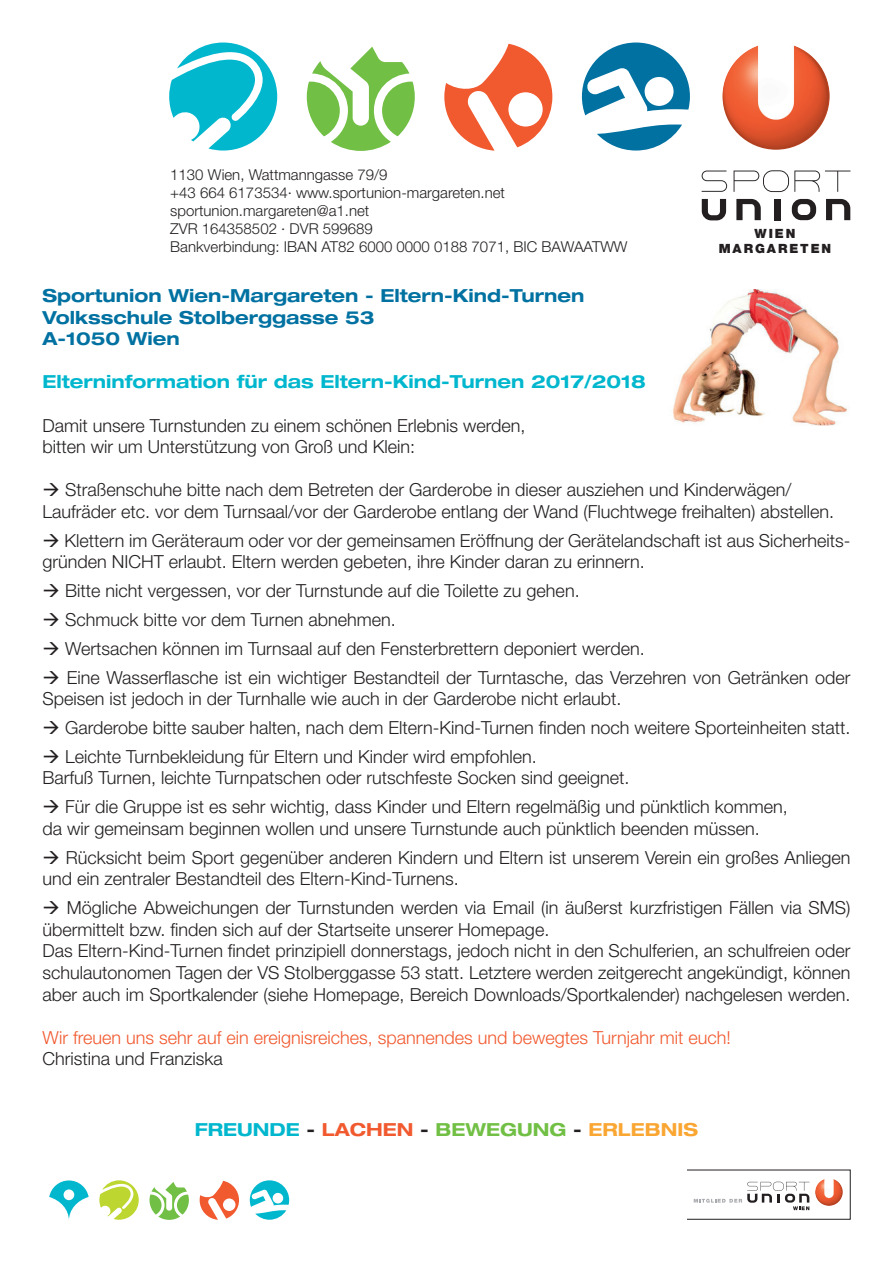
<style>
.page{position:relative;width:893px;height:1263px;background:#fff}
.page>*{position:absolute;margin:0;border:0;box-sizing:border-box;transform-origin:0 0}
.t1{font:300 18px/21.6px "Helvetica Neue LT Pro";color:#231f20}
.t2{font:700 expanded 18px/21.6px "Helvetica Neue LT Pro";color:#0071a1}
.t3{font:300 18px "Helvetica Neue LT Pro";color:#f1592f}
.t4{font:700 expanded 18px "Helvetica Neue LT Pro";color:#00b7ce}
.t5{font:700 expanded 18px "Helvetica Neue LT Pro";color:#71bf44}
.t6{font:300 15px/18px "Helvetica Neue LT Pro";color:#231f20}
.t7{font:900 12.75px/14.7px "Helvetica Neue LT Pro";letter-spacing:.15em;color:#231f20;text-align:center}
.s1{color:#00b7ce}
.s2{color:#231f20}
.s3{color:#f1592f}
.s4{color:#faa633}
</style>
<div class="page">
<svg style="left:702px;top:171px;width:25px;height:21px"></svg>
<svg style="left:734px;top:170px;width:116px;height:22px"></svg>
<svg style="left:702px;top:199px;width:24px;height:21px"></svg>
<svg style="left:736px;top:199px;width:25px;height:21px"></svg>
<div style="left:774px;top:199px;width:6px;height:21px;background:#231f20"></div>
<svg style="left:792px;top:199px;width:24px;height:21px"></svg>
<svg style="left:826px;top:199px;width:24px;height:21px"></svg>
<img style="left:722px;top:43px;width:108px;height:107px;border-radius:54px">
<svg style="left:49px;top:1180px;width:40px;height:40px"></svg>
<svg style="left:99px;top:1180px;width:40px;height:40px"></svg>
<svg style="left:150px;top:1182px;width:39px;height:38px"></svg>
<svg style="left:200px;top:1181px;width:39px;height:39px"></svg>
<svg style="left:250px;top:1180px;width:39px;height:40px"></svg>
<svg style="left:169px;top:43px;width:108px;height:108px"></svg>
<svg style="left:307px;top:47px;width:108px;height:104px"></svg>
<svg style="left:444px;top:44px;width:108px;height:107px"></svg>
<svg style="left:582px;top:43px;width:108px;height:73px"></svg>
<svg style="left:597px;top:125px;width:85px;height:26px"></svg>
<svg style="left:687px;top:1170px;width:163px;height:49px"></svg>
<img style="left:815px;top:1178px;width:28px;height:28px;border-radius:14px">
<img style="left:673px;top:289px;width:174px;height:137px">
<p class="t6" style="left:170px;top:165px;width:459px">1130 Wien, Wattmanngasse 79/9<br>+43 664 6173534· www.sportunion-margareten.net sportunion.margareten@a1.net<br>ZVR 164358502 · DVR 599689<br>Bankverbindung: IBAN AT82 6000 0000 0188 7071, BIC BAWAATWW</p>
<p class="t2" style="left:43px;top:284px;width:543px">Sportunion Wien-Margareten - Eltern-Kind-Turnen<br>Volksschule Stolberggasse 53<br>A-1050 Wien</p>
<p class="t4" style="left:43px;top:370px;width:605px">Elterninformation für das Eltern-Kind-Turnen 2017/2018</p>
<p class="t1" style="left:43px;top:414px;width:485px">Damit unsere Turnstunden zu einem schönen Erlebnis werden, bitten wir um Unterstützung von Groß und Klein:</p>
<p class="t1" style="left:43px;top:479px;width:793px">→ Straßenschuhe bitte nach dem Betreten der Garderobe in dieser ausziehen und Kinderwägen/<br>Laufräder etc. vor dem Turnsaal/vor der Garderobe entlang der Wand (Fluchtwege freihalten) abstellen.</p>
<p class="t1" style="left:43px;top:529px;width:809px">→ Klettern im Geräteraum oder vor der gemeinsamen Eröffnung der Gerätelandschaft ist aus Sicherheits&shy;gründen NICHT erlaubt. Eltern werden gebeten, ihre Kinder daran zu erinnern.</p>
<p class="t1" style="left:43px;top:580px;width:539px">→ Bitte nicht vergessen, vor der Turnstunde auf die Toilette zu gehen.</p>
<p class="t1" style="left:43px;top:608px;width:355px">→ Schmuck bitte vor dem Turnen abnehmen.</p>
<p class="t1" style="left:43px;top:637px;width:604px">→ Wertsachen können im Turnsaal auf den Fensterbrettern deponiert werden.</p>
<p class="t1" style="left:43px;top:666px;width:809px">→ Eine Wasserflasche ist ein wichtiger Bestandteil der Turntasche, das Verzehren von Getränken oder<br>Speisen ist jedoch in der Turnhalle wie auch in der Garderobe nicht erlaubt.</p>
<p class="t1" style="left:43px;top:716px;width:809px">→ Garderobe bitte sauber halten, nach dem Eltern-Kind-Turnen finden noch weitere Sporteinheiten statt.</p>
<p class="t1" style="left:43px;top:745px;width:588px">→ Leichte Turnbekleidung für Eltern und Kinder wird empfohlen.<br>Barfuß Turnen, leichte Turnpatschen oder rutschfeste Socken sind geeignet.</p>
<p class="t1" style="left:43px;top:796px;width:747px">→ Für die Gruppe ist es sehr wichtig, dass Kinder und Eltern regelmäßig und pünktlich kommen, da wir gemeinsam beginnen wollen und unsere Turnstunde auch pünktlich beenden müssen.</p>
<p class="t1" style="left:43px;top:846px;width:809px">→ Rücksicht beim Sport gegenüber anderen Kindern und Eltern ist unserem Verein ein großes Anliegen und ein zentraler Bestandteil des Eltern-Kind-Turnens.</p>
<p class="t1" style="left:43px;top:896px;width:809px">→ Mögliche Abweichungen der Turnstunden werden via Email (in äußerst kurzfristigen Fällen via SMS) übermittelt bzw. finden sich auf der Startseite unserer Homepage.<br>Das Eltern-Kind-Turnen findet prinzipiell donnerstags, jedoch nicht in den Schulferien, an schulfreien oder schulautonomen Tagen der VS Stolberggasse 53 statt. Letztere werden zeitgerecht angekündigt, können aber auch im Sportkalender (siehe Homepage, Bereich Downloads/Sportkalender) nachgelesen werden.</p>
<p class="t3" style="left:43px;top:1026px;width:690px">Wir freuen uns sehr auf ein ereignisreiches, spannendes und bewegtes Turnjahr mit euch!</p>
<p class="t1" style="left:43px;top:1048px;width:182px">Christina und Franziska</p>
<p class="t7" style="left:719px;top:226px;width:114px">WIEN<br>MARGARETEN</p>
<p class="t5" style="left:195px;top:1117px;width:505px"><span class="s1">FREUNDE</span> <span class="s2">-</span> <span class="s3">LACHEN</span> <span class="s2">-</span> BEWEGUNG <span class="s2">-</span> <span class="s4">ERLEBNIS</span></p>
</div>
